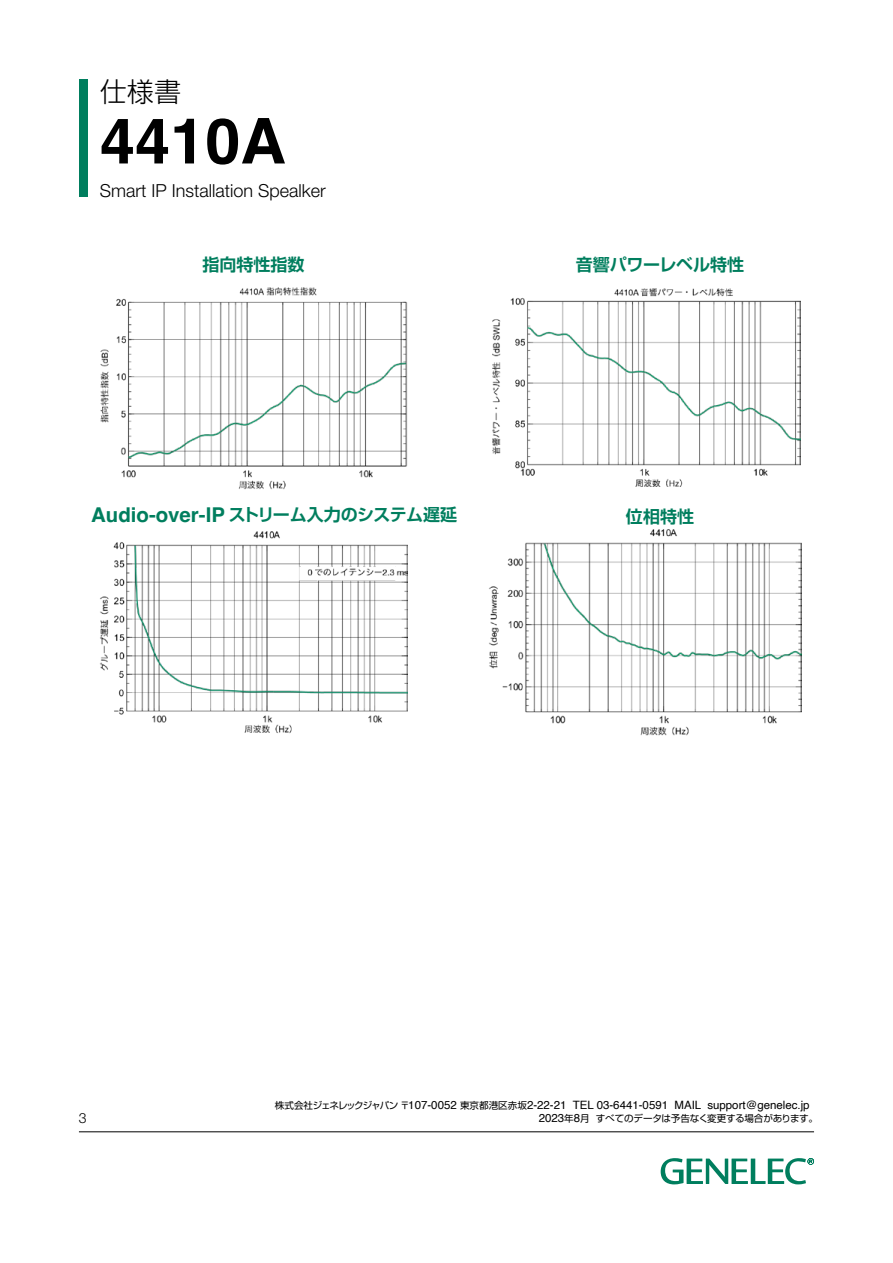
<style>
.page{position:relative;width:893px;height:1263px;background:#fff}
.page>*{position:absolute;margin:0;border:0;box-sizing:border-box;transform-origin:0 0}
.t1{font:700 63.15px "Helvetica";color:#000}
.t2{font:300 27.15px "Shin Go Pro";color:#000}
.t3{font:700 20.4px "Helvetica";color:#007e5e}
.t4{font:300 18px "Helvetica Neue LT Std";color:#000}
.t5{font:700 16.95px "Shin Go Pro De";color:#007e5e}
.t6{font:700 16.95px "Shin Go Pro De";letter-spacing:-.03em;color:#007e5e}
.t7{font:300 14.1px "Helvetica Neue LT Std";color:#000}
.t8{font:11.55px "Helvetica";color:#000}
.t9{font:9.6px "Shin Go Pro";letter-spacing:-.025em;color:#000}
.t10{font:9.6px "Shin Go Pro";letter-spacing:-.09em;color:#000}
.t11{font:9.6px "Shin Go Pro";color:#000}
.s1{font-family:"Helvetica";font-size:11.55px}
</style>
<div class="page">
<svg style="left:661px;top:1158px;width:153px;height:26px"></svg>
<div style="left:79px;top:79px;width:9px;height:118px;background:#007e5e"></div>
<hr style="left:79px;top:1131px;width:735px;height:1px;background:#000">
<img style="left:100px;top:288px;width:308px;height:202px">
<img style="left:493px;top:289px;width:308px;height:197px">
<img style="left:489px;top:529px;width:313px;height:207px">
<img style="left:100px;top:532px;width:308px;height:202px">
<h2 class="t2" style="left:100px;top:70px;width:83px">仕様書</h2>
<h1 class="t1" style="left:100px;top:103px;width:188px">4410A</h1>
<h3 class="t4" style="left:100px;top:179px;width:227px">Smart IP Installation Spealker</h3>
<h3 class="t5" style="left:202px;top:251px;width:104px">指向特性指数</h3>
<h3 class="t5" style="left:576px;top:251px;width:170px">音響パワーレベル特性</h3>
<h3 class="t6" style="left:229px;top:501px;width:230px">ストリーム入力のシステム遅延</h3>
<h3 class="t3" style="left:91px;top:502px;width:135px">Audio-over-IP</h3>
<h3 class="t5" style="left:626px;top:503px;width:70px">位相特性</h3>
<p class="t7" style="left:79px;top:1109px;width:9px">3</p>
<p class="t10" style="left:275px;top:1097px;width:136px">株式会社ジェネレックジャパン〒</p>
<p class="t11" style="left:460px;top:1097px;width:68px">東京都港区赤坂</p>
<p class="t8" style="left:707px;top:1096px;width:104px">support@genelec j p.</p>
<p class="t8" style="left:573px;top:1096px;width:97px">TEL 03-6441-0591</p>
<p class="t8" style="left:674px;top:1096px;width:28px">MAIL</p>
<p class="t8" style="left:408px;top:1096px;width:50px">107-0052</p>
<p class="t8" style="left:527px;top:1096px;width:41px">2-22-21</p>
<p class="t9" style="left:596px;top:1110px;width:224px">すべてのデータは予告なく変更する場合があります。</p>
<p class="t9" style="left:564px;top:1110px;width:27px">年 月<span class="s1">8</span></p>
<p class="t8" style="left:539px;top:1109px;width:27px">2023</p>
</div>
